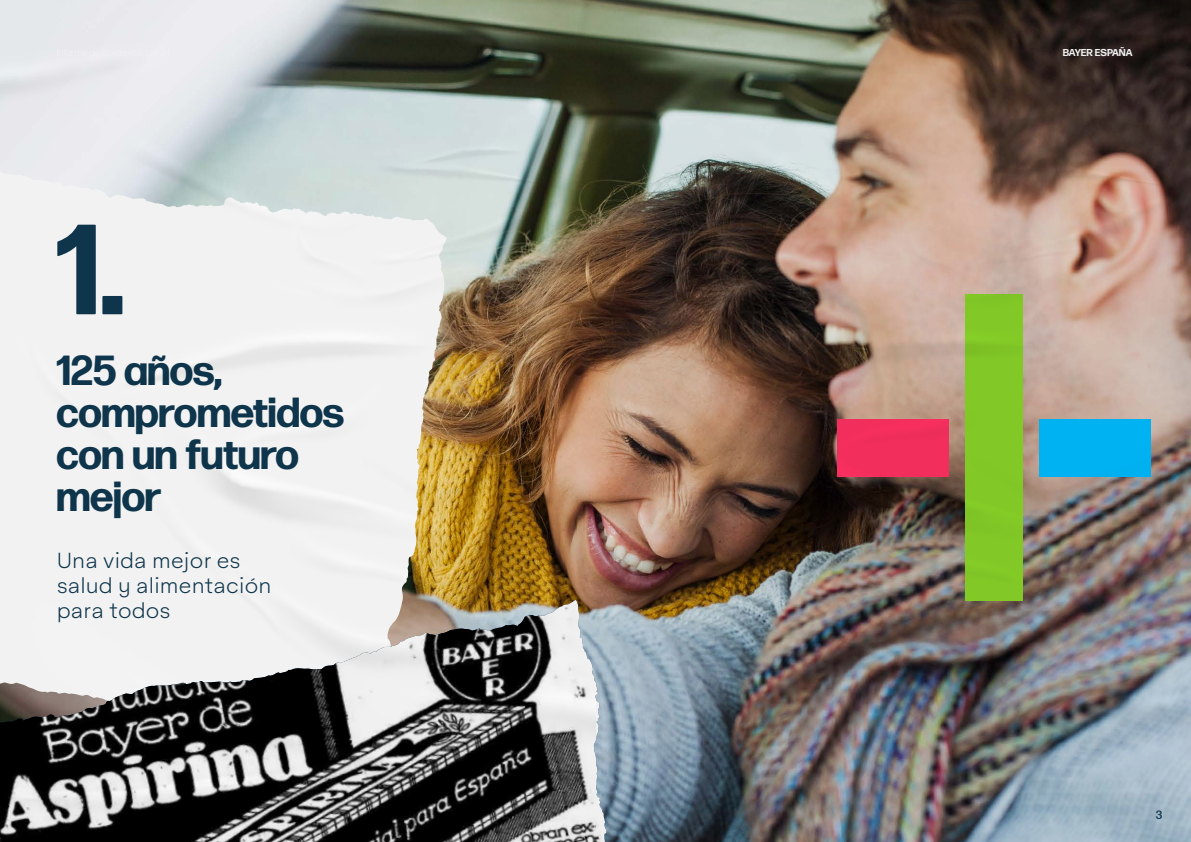
<style>
.page{position:relative;width:1191px;height:842px;background:#fff}
.page>*{position:absolute;margin:0;border:0;box-sizing:border-box;transform-origin:0 0}
.t1{font:700 128px "Forma DJR Banner";color:#0f384f}
.t2{font:700 42px/42px "Forma DJR Banner";letter-spacing:.01em;color:#0f384f}
.t3{font:21px/25.2px "Aktifo A Light";letter-spacing:.01em;color:#0f384f}
.t4{font:500 12px "Forma DJR Text";color:#0f384f}
.t5{font:700 10px "Forma DJR Text";color:#fff}
</style>
<div class="page">
<img style="left:0;top:0;width:1191px;height:842px">
<svg style="left:0;top:142px;width:447px;height:458px;fill:#f2f2f2"></svg>
<svg style="left:0;top:600px;width:669px;height:242px"></svg>
<img style="left:191px;top:600px;width:384px;height:83px">
<div style="left:965px;top:294px;width:58px;height:307px;background:#82c826"></div>
<div style="left:1039px;top:419px;width:112px;height:57px;background:#00b2f2"></div>
<div style="left:837px;top:419px;width:112px;height:57px;background:#f22e5d"></div>
<h1 class="t1" style="left:57px;top:175px;width:68px">1.</h1>
<h2 class="t2" style="left:57px;top:346px;width:289px">125 años, comprometidos con un futuro mejor</h2>
<p class="t3" style="left:57px;top:548px;width:216px">Una vida mejor es salud y alimentación para todos</p>
<p class="t5" style="left:1062px;top:45px;width:71px">BAYER ESPAÑA</p>
<p class="t4" style="left:1155px;top:806px;width:8px">3</p>
</div>
